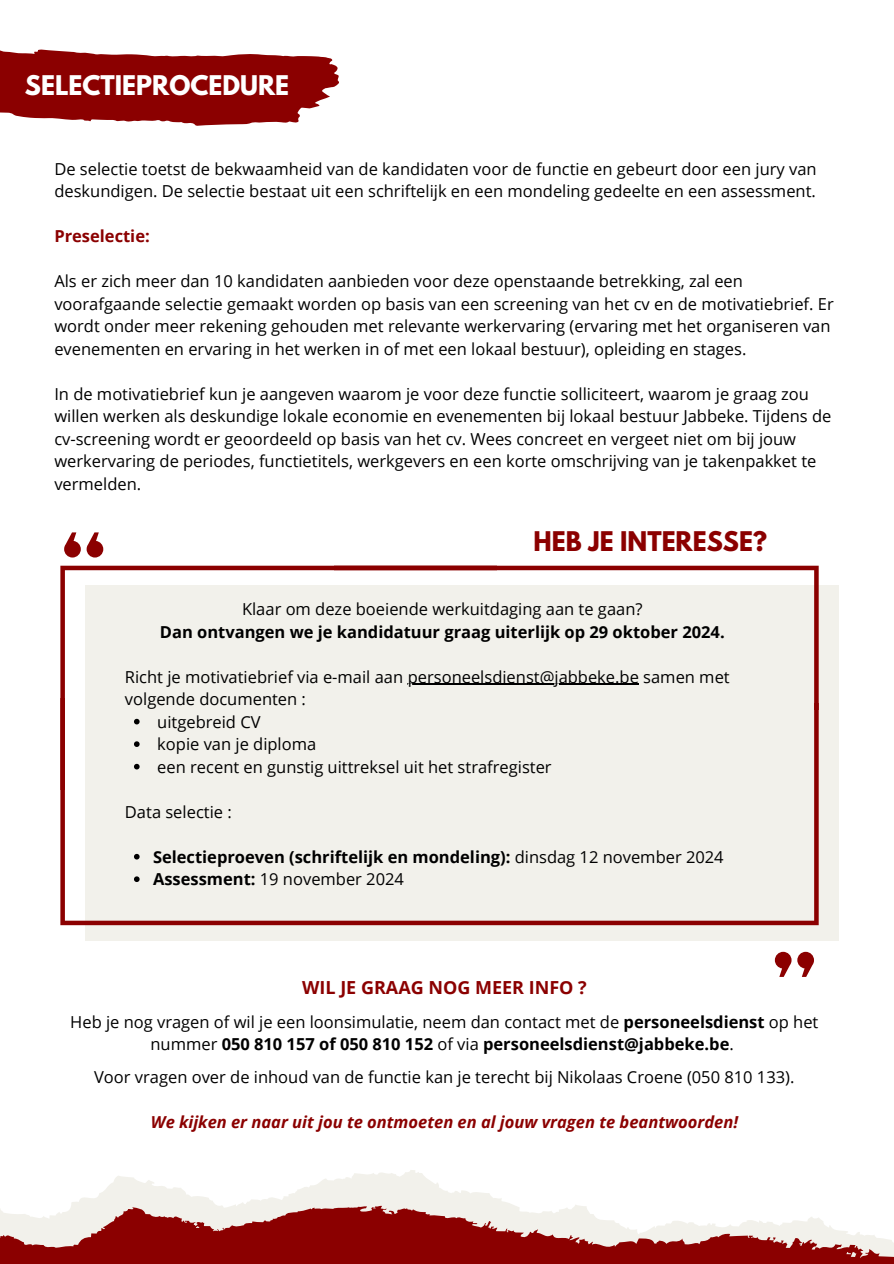
<style>
.page{position:relative;width:894px;height:1264px;background:#fff}
.page>*{position:absolute;margin:0;border:0;box-sizing:border-box;transform-origin:0 0}
.t1{font:700 24px "League Spartan";color:#fff}
.t2{font:700 24px "League Spartan";color:#8b0000}
.t3{font:700 18px "Open Sans";color:#8b0000}
.t4{font:16.5px/22.5px "Open Sans";color:#000}
.t5{font:700 16.5px "Open Sans";color:#000}
.t6{font:italic 700 16.5px "Open Sans";color:#8b0000}
.t7{font:700 16.5px "Open Sans";color:#8b0000}
.s1{font-weight:400}
.s2{font-weight:700}
</style>
<div class="page">
<svg style="left:0;top:49px;width:339px;height:77px;fill:#8b0000"></svg>
<svg style="left:71px;top:1170px;width:442px;height:35px"></svg>
<svg style="left:0;top:1205px;width:893px;height:58px;background:#ba6c6a"></svg>
<svg style="left:60px;top:532px;width:274px;height:166px;fill:#f2f1eb"></svg>
<div style="left:334px;top:585px;width:504px;height:230px;background:#f2f1eb"></div>
<svg style="left:334px;top:565px;width:484px;height:138px"></svg>
<svg style="left:60px;top:698px;width:450px;height:243px;background:#efe9e4"></svg>
<div style="left:334px;top:709px;width:504px;height:231px;background:#f2f1eb"></div>
<svg style="left:334px;top:703px;width:484px;height:273px"></svg>
<hr style="left:407px;top:684px;width:232px;height:1px;background:#000">
<svg style="left:134px;top:718px;width:5px;height:6px"></svg>
<svg style="left:134px;top:741px;width:5px;height:6px"></svg>
<svg style="left:134px;top:763px;width:5px;height:6px"></svg>
<svg style="left:134px;top:853px;width:5px;height:6px"></svg>
<svg style="left:134px;top:876px;width:5px;height:6px"></svg>
<p class="t1" style="left:25px;top:73px;width:266px">SELECTIEPROCEDURE</p>
<p class="t4" style="left:54px;top:157px;width:763px">De selectie toetst de bekwaamheid van de kandidaten voor de functie en gebeurt door een jury van deskundigen. De selectie bestaat uit een schriftelijk en een mondeling gedeelte en een assessment.</p>
<h1 class="t7" style="left:54px;top:224px;width:97px">Preselectie:</h1>
<p class="t4" style="left:54px;top:269px;width:780px">Als er zich meer dan 10 kandidaten aanbieden voor deze openstaande betrekking, zal een voorafgaande selectie gemaakt worden op basis van een screening van het cv en de motivatiebrief. Er wordt onder meer rekening gehouden met relevante werkervaring (ervaring met het organiseren van evenementen en ervaring in het werken in of met een lokaal bestuur), opleiding en stages.</p>
<h3 class="t4" style="left:54px;top:382px;width:778px">In de motivatiebrief kun je aangeven waarom je voor deze functie solliciteert, waarom je graag zou willen werken als deskundige lokale economie en evenementen bij lokaal bestuur Jabbeke. Tijdens de cv-screening wordt er geoordeeld op basis van het cv. Wees concreet en vergeet niet om bij jouw werkervaring de periodes, functietitels, werkgevers en een korte omschrijving van je takenpakket te vermelden.</h3>
<p class="t2" style="left:533px;top:530px;width:235px">HEB JE INTERESSE?</p>
<p class="t4" style="left:242px;top:597px;width:402px">Klaar om deze boeiende werkuitdaging aan te gaan?</p>
<p class="t5" style="left:160px;top:620px;width:566px">Dan ontvangen we je kandidatuur graag uiterlijk op 29 oktober 2024.</p>
<p class="t4" style="left:125px;top:665px;width:606px">Richt je motivatiebrief via e-mail aan personeelsdienst@jabbeke.be samen met</p>
<p class="t4" style="left:125px;top:687px;width:182px">volgende documenten :</p>
<h1 class="t4" style="left:157px;top:710px;width:105px">uitgebreid CV</h1>
<p class="t4" style="left:157px;top:732px;width:160px">kopie van je diploma</p>
<p class="t4" style="left:157px;top:755px;width:396px">een recent en gunstig uittreksel uit het strafregister</p>
<p class="t4" style="left:125px;top:800px;width:108px">Data selectie :</p>
<p class="t5" style="left:153px;top:845px;width:572px">Selectieproeven (schriftelijk en mondeling): <span class="s1">dinsdag 12 november 2024</span></p>
<p class="t4" style="left:153px;top:867px;width:252px"><span class="s2">Assessment:</span> 19 november 2024</p>
<p class="t3" style="left:302px;top:974px;width:286px">WIL JE GRAAG NOG MEER INFO ?</p>
<p class="t4" style="left:70px;top:1010px;width:749px;text-align:center">Heb je nog vragen of wil je een loonsimulatie, neem dan contact met de <span class="s2">personeelsdienst</span> op het nummer <span class="s2">050 810 157 of 050 810 152</span> of via <span class="s2">personeelsdienst@jabbeke.be</span>.</p>
<p class="t4" style="left:94px;top:1065px;width:701px">Voor vragen over de inhoud van de functie kan je terecht bij Nikolaas Croene (050 810 133).</p>
<p class="t6" style="left:151px;top:1110px;width:588px">We kijken er naar uit jou te ontmoeten en al jouw vragen te beantwoorden!</p>
</div>
